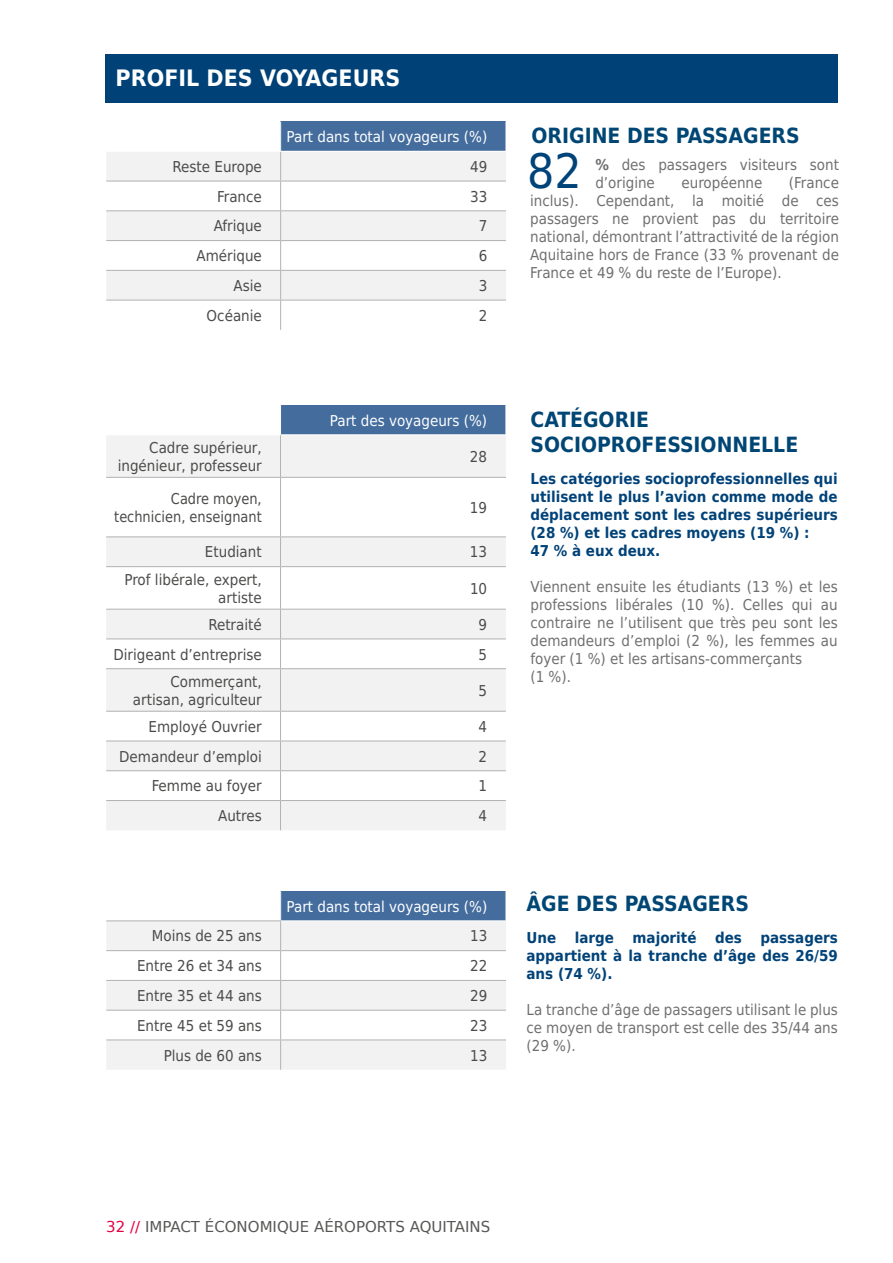
<style>
.page{position:relative;width:893px;height:1263px;background:#fff}
.page>*{position:absolute;margin:0;border:0;box-sizing:border-box;transform-origin:0 0}
.t1{font:47.7px "DejaVu Sans Condensed";color:#004379}
.t2{font:700 22.5px "DejaVu Sans";color:#fff;scale:.92 1}
.t3{font:700 21px/25.2px "DejaVu Sans Condensed";color:#004674}
.t4{font:15px/18px "DejaVu Sans Condensed";color:#706f6f}
.t5{font:15px/18px "DejaVu Sans Condensed";color:#4a4a49;text-align:right}
.t6{font:700 15px/18px "DejaVu Sans Condensed";color:#004278}
.t7{font:15px "DejaVu Sans Condensed";color:#fff}
.t8{font:15px "DejaVu Sans";color:#575756}
.t9{font:15px/18px "DejaVu Sans Condensed";color:#4a4a49;text-align:right;scale:.96 1}
.s1{font-weight:700}
.s2{color:#e50043}
</style>
<div class="page">
<div style="left:106px;top:54px;width:732px;height:48px;background:#004278"></div>
<div style="left:281px;top:122px;width:225px;height:29px;background:#446d9e"></div>
<svg style="left:106px;top:152px;width:400px;height:148px;fill:#f2f2f2"></svg>
<hr style="left:106px;top:181px;width:175px;height:1px;background:#b3b2b2">
<hr style="left:281px;top:181px;width:225px;height:1px;background:#b3b2b2">
<hr style="left:106px;top:210px;width:175px;height:1px;background:#b3b2b2">
<hr style="left:281px;top:210px;width:225px;height:1px;background:#b3b2b2">
<svg style="left:280px;top:181px;width:1px;height:119px"></svg>
<hr style="left:280px;top:151px;width:1px;height:30px;background:#b3b2b2">
<hr style="left:280px;top:300px;width:1px;height:30px;background:#b3b2b2">
<hr style="left:106px;top:300px;width:175px;height:1px;background:#b3b2b2">
<hr style="left:281px;top:300px;width:225px;height:1px;background:#b3b2b2">
<hr style="left:106px;top:240px;width:175px;height:1px;background:#b3b2b2">
<hr style="left:281px;top:240px;width:225px;height:1px;background:#b3b2b2">
<hr style="left:106px;top:270px;width:175px;height:1px;background:#b3b2b2">
<hr style="left:281px;top:270px;width:225px;height:1px;background:#b3b2b2">
<hr style="left:106px;top:151px;width:175px;height:1px;background:#fff">
<div style="left:281px;top:405px;width:225px;height:30px;background:#446d9e"></div>
<svg style="left:106px;top:436px;width:400px;height:394px;fill:#f3f3f3"></svg>
<hr style="left:280px;top:435px;width:1px;height:42px;background:#b3b2b2">
<hr style="left:106px;top:477px;width:175px;height:1px;background:#b3b2b2">
<hr style="left:281px;top:477px;width:225px;height:1px;background:#b3b2b2">
<hr style="left:280px;top:478px;width:1px;height:58px;background:#b3b2b2">
<hr style="left:106px;top:536px;width:175px;height:1px;background:#b3b2b2">
<hr style="left:281px;top:536px;width:225px;height:1px;background:#b3b2b2">
<svg style="left:280px;top:537px;width:1px;height:29px"></svg>
<hr style="left:106px;top:566px;width:175px;height:1px;background:#b3b2b2">
<hr style="left:281px;top:566px;width:225px;height:1px;background:#b3b2b2">
<hr style="left:280px;top:567px;width:1px;height:42px;background:#b3b2b2">
<hr style="left:106px;top:609px;width:175px;height:1px;background:#b3b2b2">
<hr style="left:281px;top:609px;width:225px;height:1px;background:#b3b2b2">
<hr style="left:106px;top:638px;width:175px;height:1px;background:#b3b2b2">
<hr style="left:281px;top:638px;width:225px;height:1px;background:#b3b2b2">
<svg style="left:280px;top:609px;width:1px;height:59px"></svg>
<hr style="left:106px;top:668px;width:175px;height:1px;background:#b3b2b2">
<hr style="left:281px;top:668px;width:225px;height:1px;background:#b3b2b2">
<hr style="left:280px;top:669px;width:1px;height:42px;background:#b3b2b2">
<hr style="left:106px;top:711px;width:175px;height:1px;background:#b3b2b2">
<hr style="left:281px;top:711px;width:225px;height:1px;background:#b3b2b2">
<hr style="left:106px;top:741px;width:175px;height:1px;background:#b3b2b2">
<hr style="left:281px;top:741px;width:225px;height:1px;background:#b3b2b2">
<hr style="left:106px;top:770px;width:175px;height:1px;background:#b3b2b2">
<hr style="left:281px;top:770px;width:225px;height:1px;background:#b3b2b2">
<hr style="left:106px;top:800px;width:175px;height:1px;background:#b3b2b2">
<hr style="left:281px;top:800px;width:225px;height:1px;background:#b3b2b2">
<svg style="left:280px;top:712px;width:1px;height:118px"></svg>
<hr style="left:106px;top:435px;width:175px;height:1px;background:#fff">
<div style="left:281px;top:891px;width:225px;height:30px;background:#446d9e"></div>
<svg style="left:106px;top:921px;width:400px;height:149px;fill:#f2f2f2"></svg>
<hr style="left:106px;top:950px;width:175px;height:1px;background:#b3b2b2">
<hr style="left:281px;top:950px;width:225px;height:1px;background:#b3b2b2">
<hr style="left:106px;top:1010px;width:175px;height:1px;background:#b3b2b2">
<hr style="left:281px;top:1010px;width:225px;height:1px;background:#b3b2b2">
<hr style="left:280px;top:1040px;width:1px;height:30px;background:#b3b2b2">
<hr style="left:106px;top:920px;width:175px;height:1px;background:#b3b2b2">
<hr style="left:106px;top:980px;width:175px;height:1px;background:#b3b2b2">
<hr style="left:281px;top:980px;width:225px;height:1px;background:#b3b2b2">
<hr style="left:106px;top:1039px;width:175px;height:1px;background:#b3b2b2">
<hr style="left:281px;top:1039px;width:225px;height:1px;background:#b3b2b2">
<hr style="left:281px;top:921px;width:225px;height:1px;background:#fff">
<svg style="left:280px;top:891px;width:1px;height:148px"></svg>
<h2 class="t2" style="left:116px;top:60px;width:311px">PROFIL DES VOYAGEURS</h2>
<p class="t7" style="left:287px;top:125px;width:202px">Part dans total voyageurs (%)</p>
<p class="t5" style="left:173px;top:157px;width:91px">Reste Europe</p>
<p class="t5" style="left:470px;top:157px;width:19px">49</p>
<p class="t5" style="left:217px;top:187px;width:46px">France</p>
<p class="t5" style="left:470px;top:187px;width:19px">33</p>
<p class="t5" style="left:214px;top:217px;width:50px">Afrique</p>
<p class="t5" style="left:479px;top:217px;width:10px">7</p>
<p class="t5" style="left:196px;top:246px;width:67px">Amérique</p>
<p class="t5" style="left:479px;top:246px;width:10px">6</p>
<p class="t5" style="left:234px;top:276px;width:30px">Asie</p>
<p class="t5" style="left:479px;top:276px;width:10px">3</p>
<p class="t5" style="left:207px;top:306px;width:57px">Océanie</p>
<p class="t5" style="left:479px;top:306px;width:10px">2</p>
<p class="t7" style="left:330px;top:408px;width:159px">Part des voyageurs (%)</p>
<p class="t5" style="left:118px;top:438px;width:146px">Cadre supérieur, ingénieur, professeur</p>
<p class="t5" style="left:470px;top:447px;width:19px">28</p>
<p class="t9" style="left:114px;top:489px;width:155px">Cadre moyen, technicien, enseignant</p>
<p class="t5" style="left:470px;top:498px;width:19px">19</p>
<p class="t5" style="left:205px;top:543px;width:58px">Etudiant</p>
<p class="t5" style="left:470px;top:543px;width:19px">13</p>
<p class="t5" style="left:125px;top:570px;width:139px">Prof libérale, expert, artiste</p>
<p class="t5" style="left:470px;top:579px;width:19px">10</p>
<p class="t5" style="left:208px;top:615px;width:55px">Retraité</p>
<p class="t5" style="left:479px;top:615px;width:10px">9</p>
<p class="t5" style="left:113px;top:645px;width:150px">Dirigeant d’entreprise</p>
<p class="t5" style="left:479px;top:645px;width:10px">5</p>
<p class="t5" style="left:133px;top:672px;width:130px">Commerçant, artisan, agriculteur</p>
<p class="t5" style="left:479px;top:681px;width:10px">5</p>
<p class="t5" style="left:149px;top:717px;width:115px">Employé Ouvrier</p>
<p class="t5" style="left:479px;top:717px;width:10px">4</p>
<p class="t5" style="left:119px;top:747px;width:144px">Demandeur d’emploi</p>
<p class="t5" style="left:479px;top:747px;width:10px">2</p>
<p class="t5" style="left:152px;top:777px;width:112px">Femme au foyer</p>
<p class="t5" style="left:479px;top:777px;width:10px">1</p>
<p class="t5" style="left:218px;top:806px;width:45px">Autres</p>
<p class="t5" style="left:479px;top:806px;width:10px">4</p>
<p class="t7" style="left:287px;top:894px;width:202px">Part dans total voyageurs (%)</p>
<p class="t5" style="left:152px;top:927px;width:111px">Moins de 25 ans</p>
<p class="t5" style="left:470px;top:927px;width:19px">13</p>
<p class="t5" style="left:137px;top:956px;width:126px">Entre 26 et 34 ans</p>
<p class="t5" style="left:470px;top:956px;width:19px">22</p>
<p class="t5" style="left:137px;top:986px;width:126px">Entre 35 et 44 ans</p>
<p class="t5" style="left:470px;top:986px;width:19px">29</p>
<p class="t5" style="left:137px;top:1016px;width:126px">Entre 45 et 59 ans</p>
<p class="t5" style="left:470px;top:1016px;width:19px">23</p>
<p class="t5" style="left:164px;top:1046px;width:100px">Plus de 60 ans</p>
<p class="t5" style="left:470px;top:1046px;width:19px">13</p>
<h3 class="t3" style="left:531px;top:123px;width:270px">ORIGINE DES PASSAGERS</h3>
<h1 class="t1" style="left:527px;top:133px;width:56px">82</h1>
<p class="t4" style="left:595px;top:156px;width:245px"><span class="s1">%</span> des passagers visiteurs sont d’origine</p>
<p class="t4" style="left:681px;top:174px;width:82px">européenne</p>
<p class="t4" style="left:530px;top:174px;width:310px;text-align:justify;text-indent:259px">(France inclus). Cependant, la moitié de ces passagers ne provient pas du territoire national, démontrant l’attractivité de la région Aquitaine hors de France (33 % provenant de France et 49 % du reste de l’Europe).</p>
<h3 class="t3" style="left:530px;top:406px;width:269px">CATÉGORIE<br>SOCIOPROFESSIONNELLE</h3>
<p class="t6" style="left:530px;top:470px;width:309px">Les catégories socioprofessionnelles qui utilisent le plus l’avion comme mode de déplacement sont les cadres supérieurs (28 %) et les cadres moyens (19 %) :<br>47 % à eux deux.</p>
<p class="t4" style="left:530px;top:578px;width:309px">Viennent ensuite les étudiants (13 %) et les professions libérales (10 %). Celles qui au contraire ne l’utilisent que très peu sont les demandeurs d’emploi (2 %), les femmes au foyer (1 %) et les artisans-commerçants<br>(1 %).</p>
<h3 class="t3" style="left:527px;top:890px;width:224px">ÂGE DES PASSAGERS</h3>
<p class="t6" style="left:527px;top:929px;width:313px;text-align:justify">Une large majorité des passagers appartient à la tranche d’âge des 26/59 ans (74 %).</p>
<p class="t4" style="left:527px;top:1001px;width:313px;text-align:justify">La tranche d’âge de passagers utilisant le plus ce moyen de transport est celle des 35/44 ans (29 %).</p>
<p class="t8" style="left:106px;top:1214px;width:386px"><span class="s2">32 //</span> IMPACT ÉCONOMIQUE AÉROPORTS AQUITAINS</p>
</div>
